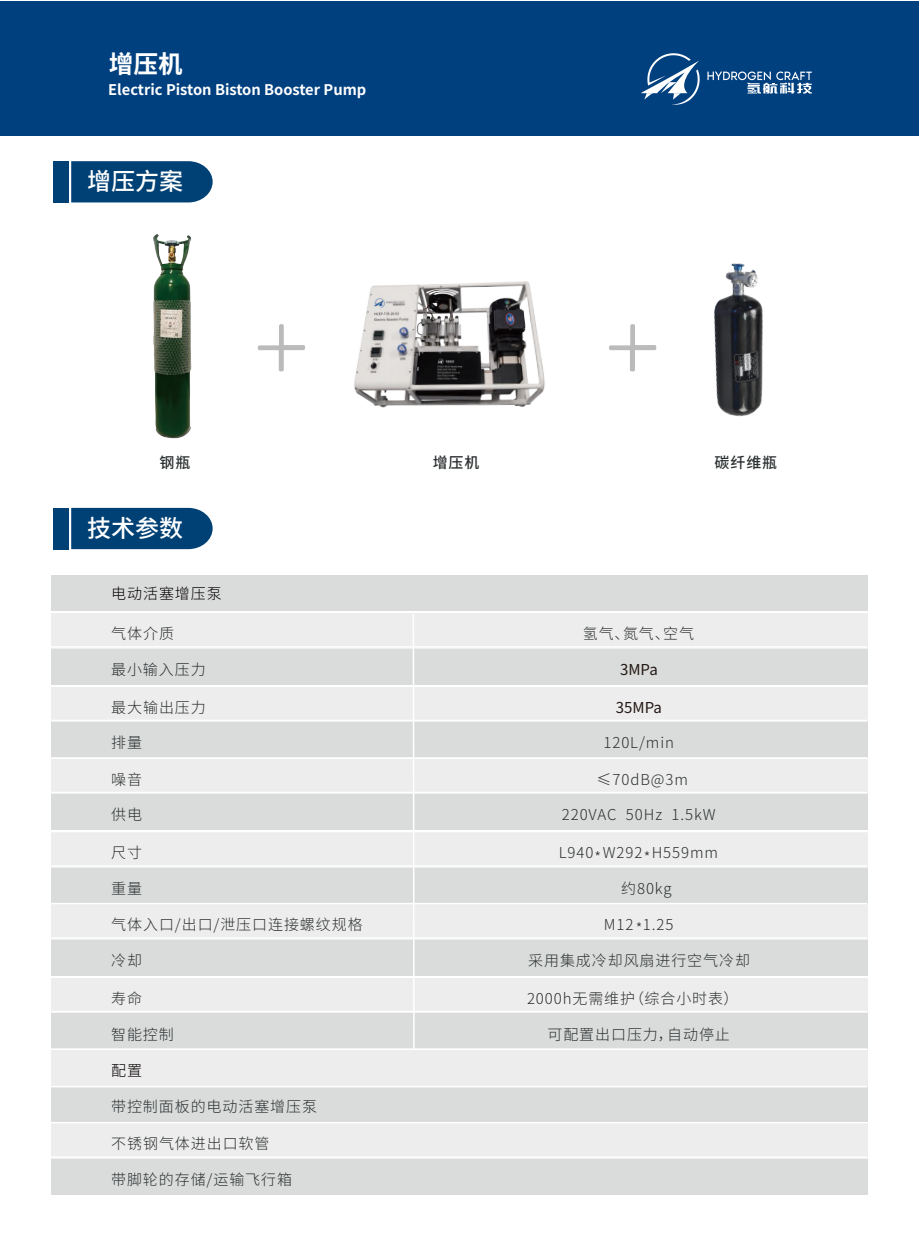
<style>
.page{position:relative;width:919px;height:1238px;background:#fff}
.page>*{position:absolute;margin:0;border:0;box-sizing:border-box;transform-origin:0 0}
.t1{font:700 24.6px "Source Han Sans CN";color:#fff}
.t2{font:500 24px "Source Han Sans CN";color:#fff}
.t3{font:300 15px "Source Han Sans CN";letter-spacing:.06em;color:#2b2f30}
.t4{font:500 15px "Source Han Sans CN";letter-spacing:.06em;color:#2b2f30}
.t5{font:300 15px "Source Han Sans CN";letter-spacing:.06em;color:#040000}
.t6{font:15px "Source Han Sans CN";color:#231815}
.t7{font:700 14.7px "Source Han Sans CN";color:#fff}
</style>
<div class="page">
<div style="left:53px;top:161px;width:15px;height:41px;background:#004175"></div>
<svg style="left:71px;top:161px;width:142px;height:41px;background:#0b497b"></svg>
<div style="left:0;top:1px;width:918px;height:134px;background:#00407f"></div>
<div style="left:53px;top:508px;width:15px;height:41px;background:#004175"></div>
<div style="left:71px;top:508px;width:142px;height:41px;background:#004175"></div>
<img style="left:153px;top:234px;width:39px;height:205px">
<img style="left:354px;top:281px;width:191px;height:127px">
<img style="left:714px;top:263px;width:49px;height:154px">
<svg style="left:258px;top:324px;width:47px;height:47px"></svg>
<svg style="left:609px;top:324px;width:47px;height:47px"></svg>
<div style="left:51px;top:613px;width:366px;height:36px;background:#eeeded"></div>
<div style="left:410px;top:613px;width:457px;height:36px;background:#eeeded"></div>
<div style="left:51px;top:649px;width:366px;height:35px;background:#dadcdb"></div>
<div style="left:410px;top:649px;width:457px;height:35px;background:#dadcdb"></div>
<div style="left:51px;top:575px;width:816px;height:36px;background:#dadcdb"></div>
<div style="left:51px;top:686px;width:366px;height:36px;background:#eeeded"></div>
<div style="left:410px;top:686px;width:457px;height:36px;background:#eeeded"></div>
<div style="left:51px;top:722px;width:366px;height:36px;background:#dadcdb"></div>
<div style="left:410px;top:722px;width:457px;height:36px;background:#dadcdb"></div>
<div style="left:51px;top:758px;width:366px;height:36px;background:#eeeded"></div>
<div style="left:410px;top:758px;width:457px;height:36px;background:#eeeded"></div>
<div style="left:51px;top:794px;width:366px;height:36px;background:#dadcdb"></div>
<div style="left:410px;top:794px;width:457px;height:36px;background:#dadcdb"></div>
<div style="left:51px;top:832px;width:366px;height:36px;background:#eeeded"></div>
<div style="left:410px;top:832px;width:457px;height:36px;background:#eeeded"></div>
<div style="left:51px;top:868px;width:366px;height:35px;background:#dadcdb"></div>
<div style="left:410px;top:868px;width:457px;height:35px;background:#dadcdb"></div>
<div style="left:51px;top:904px;width:366px;height:36px;background:#eeeded"></div>
<div style="left:410px;top:904px;width:457px;height:36px;background:#eeeded"></div>
<div style="left:51px;top:940px;width:366px;height:35px;background:#dadcdb"></div>
<div style="left:410px;top:940px;width:457px;height:35px;background:#dadcdb"></div>
<div style="left:51px;top:977px;width:366px;height:36px;background:#eeeded"></div>
<div style="left:410px;top:977px;width:457px;height:36px;background:#eeeded"></div>
<div style="left:51px;top:1013px;width:366px;height:36px;background:#dadcdb"></div>
<div style="left:410px;top:1013px;width:457px;height:36px;background:#dadcdb"></div>
<div style="left:51px;top:1049px;width:816px;height:36px;background:#eeeded"></div>
<div style="left:51px;top:1085px;width:816px;height:36px;background:#dadcdb"></div>
<div style="left:51px;top:1123px;width:816px;height:36px;background:#eeeded"></div>
<div style="left:51px;top:1159px;width:816px;height:35px;background:#dadcdb"></div>
<svg style="left:412px;top:614px;width:3px;height:436px"></svg>
<hr style="left:51px;top:646px;width:816px;height:1px;background:#fff">
<hr style="left:51px;top:685px;width:816px;height:1px;background:#fff">
<hr style="left:51px;top:719px;width:816px;height:2px;background:#fff">
<hr style="left:51px;top:757px;width:816px;height:1px;background:#fff">
<hr style="left:51px;top:791px;width:816px;height:2px;background:#fff">
<hr style="left:51px;top:830px;width:816px;height:2px;background:#fff">
<hr style="left:51px;top:865px;width:816px;height:1px;background:#fff">
<hr style="left:51px;top:902px;width:816px;height:2px;background:#fff">
<hr style="left:51px;top:937px;width:816px;height:1px;background:#fff">
<hr style="left:51px;top:976px;width:816px;height:1px;background:#fff">
<hr style="left:51px;top:1010px;width:816px;height:2px;background:#fff">
<hr style="left:51px;top:1048px;width:816px;height:1px;background:#fff">
<hr style="left:51px;top:1085px;width:816px;height:2px;background:#fff">
<hr style="left:51px;top:1156px;width:816px;height:1px;background:#fff">
<svg style="left:641px;top:53px;width:59px;height:52px"></svg>
<svg style="left:707px;top:71px;width:104px;height:23px"></svg>
<h1 class="t1" style="left:109px;top:50px;width:76px">增压机</h1>
<p class="t7" style="left:108px;top:81px;width:259px">Electric Piston Biston Booster Pump</p>
<h2 class="t2" style="left:87px;top:168px;width:97px">增压方案</h2>
<p class="t4" style="left:160px;top:454px;width:32px">钢瓶</p>
<p class="t4" style="left:432px;top:454px;width:48px">增压机</p>
<p class="t4" style="left:714px;top:454px;width:64px">碳纤维瓶</p>
<h2 class="t2" style="left:87px;top:514px;width:97px">技术参数</h2>
<p class="t5" style="left:111px;top:584px;width:112px">电动活塞增压泵</p>
<p class="t3" style="left:111px;top:625px;width:64px">气体介质</p>
<p class="t3" style="left:582px;top:625px;width:113px">氢气、氮气、空气</p>
<p class="t3" style="left:111px;top:660px;width:96px">最小输入压力</p>
<p class="t6" style="left:620px;top:660px;width:39px">3MPa</p>
<p class="t3" style="left:111px;top:698px;width:96px">最大输出压力</p>
<p class="t6" style="left:616px;top:698px;width:48px">35MPa</p>
<p class="t3" style="left:111px;top:734px;width:32px">排量</p>
<p class="t3" style="left:603px;top:734px;width:72px">120L/min</p>
<p class="t3" style="left:111px;top:770px;width:32px">噪音</p>
<p class="t3" style="left:596px;top:770px;width:93px">≤70dB@3m</p>
<p class="t3" style="left:111px;top:806px;width:32px">供电</p>
<p class="t3" style="left:562px;top:806px;width:155px">220VAC 50Hz 1.5kW</p>
<p class="t3" style="left:111px;top:844px;width:32px">尺寸</p>
<p class="t3" style="left:558px;top:844px;width:161px">L940 W292 H559mm</p>
<p class="t3" style="left:594px;top:848px;width:8px">*</p>
<p class="t3" style="left:644px;top:848px;width:8px">*</p>
<p class="t3" style="left:111px;top:879px;width:32px">重量</p>
<p class="t3" style="left:621px;top:879px;width:52px">约80kg</p>
<p class="t3" style="left:111px;top:916px;width:253px">气体入口/出口/泄压口连接螺纹规格</p>
<p class="t3" style="left:604px;top:916px;width:71px">M12 1.25</p>
<p class="t3" style="left:635px;top:920px;width:8px">*</p>
<p class="t3" style="left:111px;top:951px;width:32px">冷却</p>
<p class="t3" style="left:528px;top:951px;width:223px">采用集成冷却风扇进行空气冷却</p>
<p class="t3" style="left:111px;top:989px;width:32px">寿命</p>
<p class="t3" style="left:527px;top:989px;width:213px">2000h无需维护（综合小时表）</p>
<p class="t3" style="left:111px;top:1025px;width:64px">智能控制</p>
<p class="t3" style="left:547px;top:1025px;width:184px">可配置出口压力，自动停止</p>
<p class="t5" style="left:111px;top:1061px;width:32px">配置</p>
<p class="t3" style="left:111px;top:1097px;width:207px">带控制面板的电动活塞增压泵</p>
<p class="t3" style="left:111px;top:1135px;width:160px">不锈钢气体进出口软管</p>
<p class="t3" style="left:111px;top:1170px;width:182px">带脚轮的存储/运输飞行箱</p>
</div>
